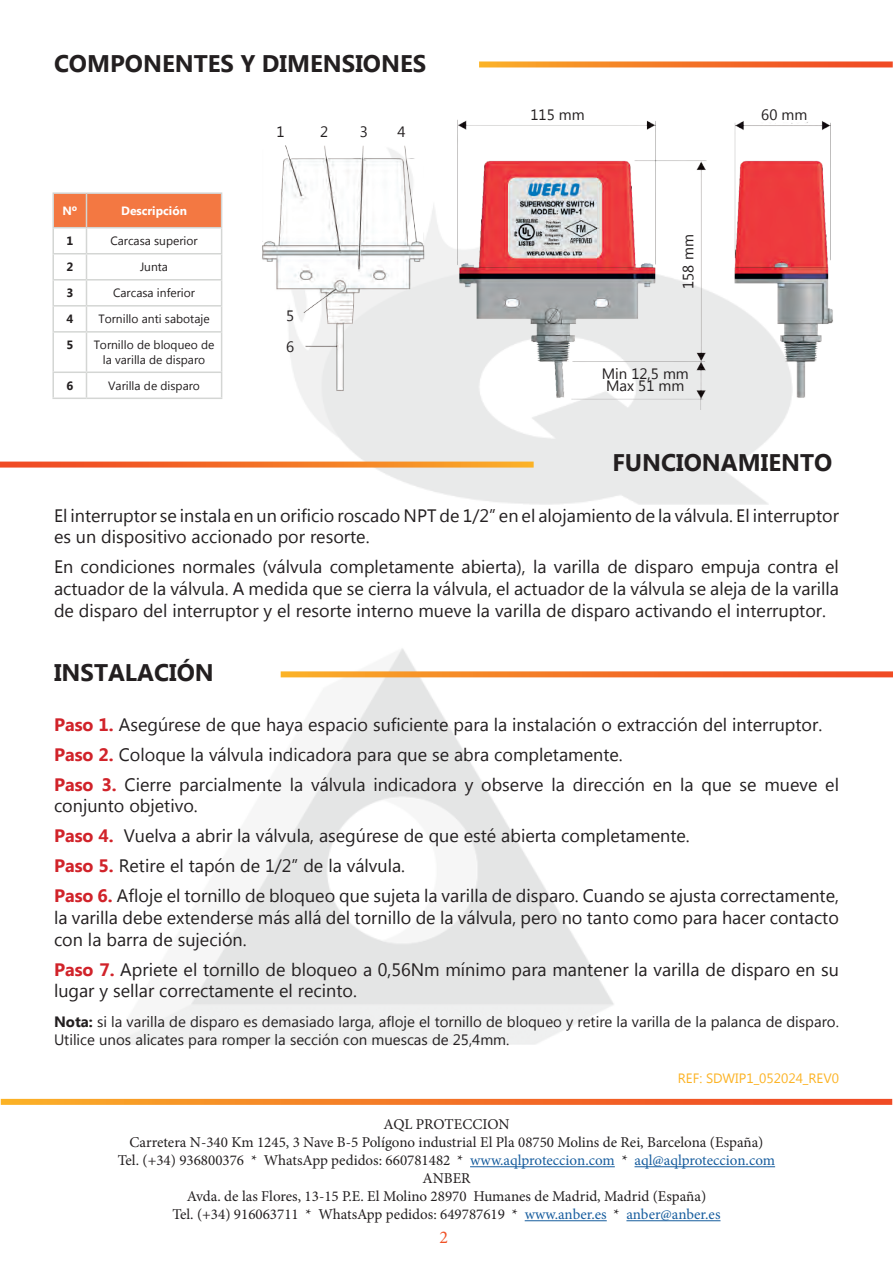
<style>
.page{position:relative;width:893px;height:1263px;background:#fff}
.page>*{position:absolute;margin:0;border:0;box-sizing:border-box;transform-origin:0 0}
.t1{font:700 24px "Microsoft New Tai Lue";color:#231f20}
.t2{font:18px/30px "Microsoft New Tai Lue";color:#231f20}
.t3{font:18px "Minion Pro";color:#f05126}
.t4{font:15px/18px "Minion Pro";color:#231f20;text-align:center}
.t5{font:15px/31.2px "Microsoft New Tai Lue";color:#231f20}
.t6{font:13.5px "Microsoft New Tai Lue";color:#fcb325}
.t7{font:12px/14.4px "Microsoft New Tai Lue";color:#231f20;text-align:center}
.t8{font:700 12px "Microsoft New Tai Lue";color:#fff}
.t9{font:700 12px "Microsoft New Tai Lue";color:#231f20}
.s1{font-weight:700;color:#d1232a}
.s2{font-weight:700}
.s3{color:#175d9e}
</style>
<div class="page">
<svg style="left:1px;top:1099px;width:891px;height:6px;background:#f4792a"></svg>
<hr style="left:470px;top:1166px;width:145px;height:1px;background:#175d9e">
<hr style="left:634px;top:1166px;width:141px;height:1px;background:#175d9e">
<hr style="left:525px;top:1220px;width:82px;height:1px;background:#175d9e">
<hr style="left:626px;top:1220px;width:94px;height:1px;background:#175d9e">
<svg style="left:479px;top:61px;width:414px;height:6px;background:#f48137"></svg>
<img style="left:261px;top:145px;width:182px;height:253px">
<img style="left:443px;top:119px;width:270px;height:290px">
<img style="left:724px;top:120px;width:110px;height:289px">
<hr style="left:52px;top:228px;width:2px;height:25px;background:#d4d6d4">
<hr style="left:52px;top:253px;width:34px;height:1px;background:#d4d6d4">
<hr style="left:52px;top:254px;width:2px;height:25px;background:#d4d6d4">
<hr style="left:52px;top:279px;width:34px;height:1px;background:#d4d6d4">
<hr style="left:52px;top:281px;width:2px;height:24px;background:#d4d6d4">
<hr style="left:52px;top:305px;width:34px;height:2px;background:#d4d6d4">
<hr style="left:52px;top:307px;width:2px;height:24px;background:#d4d6d4">
<svg style="left:53px;top:194px;width:169px;height:137px"></svg>
<hr style="left:52px;top:331px;width:34px;height:2px;background:#d4d6d4">
<hr style="left:52px;top:333px;width:2px;height:38px;background:#d4d6d4">
<hr style="left:86px;top:331px;width:136px;height:2px;background:#d4d6d4">
<hr style="left:86px;top:333px;width:1px;height:38px;background:#d4d6d4">
<hr style="left:221px;top:333px;width:1px;height:38px;background:#d4d6d4">
<hr style="left:52px;top:371px;width:34px;height:2px;background:#d4d6d4">
<hr style="left:52px;top:373px;width:2px;height:25px;background:#d4d6d4">
<hr style="left:86px;top:371px;width:136px;height:2px;background:#d4d6d4">
<svg style="left:86px;top:373px;width:1px;height:25px"></svg>
<svg style="left:221px;top:373px;width:1px;height:25px"></svg>
<hr style="left:52px;top:398px;width:34px;height:1px;background:#d4d6d4">
<hr style="left:86px;top:398px;width:136px;height:1px;background:#d4d6d4">
<hr style="left:52px;top:192px;width:34px;height:2px;background:#d4d6d4">
<hr style="left:52px;top:194px;width:2px;height:33px;background:#d4d6d4">
<hr style="left:86px;top:192px;width:136px;height:2px;background:#d4d6d4">
<hr style="left:86px;top:194px;width:1px;height:33px;background:#d4d6d4">
<hr style="left:221px;top:194px;width:1px;height:33px;background:#d4d6d4">
<hr style="left:52px;top:227px;width:34px;height:1px;background:#d4d6d4">
<hr style="left:86px;top:227px;width:136px;height:1px;background:#d4d6d4">
<svg style="left:0;top:462px;width:534px;height:6px;background:#f47f35"></svg>
<svg style="left:281px;top:671px;width:612px;height:6px;background:#f47f34"></svg>
<h1 class="t1" style="left:54px;top:50px;width:374px">COMPONENTES Y DIMENSIONES</h1>
<p class="t8" style="left:62px;top:204px;width:16px">Nº</p>
<p class="t8" style="left:121px;top:204px;width:67px">Descripción</p>
<p class="t9" style="left:66px;top:234px;width:8px">1</p>
<p class="t7" style="left:110px;top:235px;width:89px">Carcasa superior</p>
<p class="t9" style="left:66px;top:260px;width:8px">2</p>
<p class="t7" style="left:140px;top:261px;width:30px">Junta</p>
<p class="t9" style="left:66px;top:286px;width:8px">3</p>
<p class="t7" style="left:113px;top:287px;width:83px">Carcasa inferior</p>
<p class="t9" style="left:66px;top:312px;width:8px">4</p>
<p class="t7" style="left:98px;top:313px;width:113px">Tornillo anti sabotaje</p>
<p class="t9" style="left:66px;top:338px;width:8px">5</p>
<p class="t7" style="left:94px;top:339px;width:122px">Tornillo de bloqueo de la varilla de disparo</p>
<p class="t9" style="left:66px;top:379px;width:8px">6</p>
<p class="t7" style="left:108px;top:379px;width:93px">Varilla de disparo</p>
<p class="t5" style="left:277px;top:118px;width:10px">1</p>
<p class="t5" style="left:320px;top:118px;width:10px">2</p>
<p class="t5" style="left:360px;top:118px;width:10px">3</p>
<p class="t5" style="left:398px;top:118px;width:10px">4</p>
<p class="t5" style="left:286px;top:301px;width:10px">5<br>6</p>
<p class="t5" style="left:531px;top:100px;width:56px">115 mm</p>
<p class="t5" style="left:761px;top:100px;width:48px">60 mm</p>
<p class="t5" style="left:674px;top:289px;width:56px;rotate:-90deg">158 mm</p>
<p class="t5" style="left:602px;top:369px;width:89px;line-height:12px">Min 12,5 mm<br>Max 51 mm</p>
<h1 class="t1" style="left:612px;top:449px;width:221px">FUNCIONAMIENTO</h1>
<p class="t2" style="left:54px;top:506px;width:786px;line-height:21.6px">El interruptor se instala en un orificio roscado NPT de 1/2” en el alojamiento de la válvula. El interruptor es un dispositivo accionado por resorte.</p>
<p class="t2" style="left:54px;top:557px;width:786px;line-height:21.9px;text-align:justify">En condiciones normales (válvula completamente abierta), la varilla de disparo empuja contra el actuador de la válvula. A medida que se cierra la válvula, el actuador de la válvula se aleja de la varilla de disparo del interruptor y el resorte interno mueve la varilla de disparo activando el interruptor.</p>
<h1 class="t1" style="left:54px;top:658px;width:161px">INSTALACIÓN</h1>
<p class="t2" style="left:54px;top:711px;width:786px"><span class="s1">Paso 1.</span> Asegúrese de que haya espacio suficiente para la instalación o extracción del interruptor.<br><span class="s1">Paso 2.</span> Coloque la válvula indicadora para que se abra completamente.<br><span class="s1">Paso 3.</span> Cierre parcialmente la válvula indicadora y observe la dirección en la que se mueve el</p>
<p class="t2" style="left:54px;top:792px;width:786px">conjunto objetivo.<br><span class="s1">Paso 4.</span> Vuelva a abrir la válvula, asegúrese de que esté abierta completamente.<br><span class="s1">Paso 5.</span> Retire el tapón de 1/2” de la válvula.<br><span class="s1">Paso 6.</span> Afloje el tornillo de bloqueo que sujeta la varilla de disparo. Cuando se ajusta correctamente,</p>
<p class="t2" style="left:54px;top:908px;width:786px;line-height:21.6px">la varilla debe extenderse más allá del tornillo de la válvula, pero no tanto como para hacer contacto con la barra de sujeción.</p>
<p class="t2" style="left:54px;top:960px;width:786px;line-height:21.6px"><span class="s1">Paso 7.</span> Apriete el tornillo de bloqueo a 0,56Nm mínimo para mantener la varilla de disparo en su lugar y sellar correctamente el recinto.</p>
<p class="t5" style="left:54px;top:1014px;width:786px;line-height:18px"><span class="s2">Nota:</span> si la varilla de disparo es demasiado larga, afloje el tornillo de bloqueo y retire la varilla de la palanca de disparo.<br>Utilice unos alicates para romper la sección con muescas de 25,4mm.</p>
<p class="t6" style="left:678px;top:1070px;width:163px">REF: SDWIP1_052024_REV0</p>
<p class="t4" style="left:118px;top:1115px;width:659px">AQL PROTECCION<br>Carretera N-340 Km 1245, 3 Nave B-5 Polígono industrial El Pla 08750 Molins de Rei, Barcelona (España)<br>Tel. (+34) 936800376 * WhatsApp pedidos: 660781482 * <span class="s3">www.aqlproteccion.com</span> * <span class="s3">aql@aqlproteccion.com </span>ANBER<br>Avda. de las Flores, 13-15 P.E. El Molino 28970 Humanes de Madrid, Madrid (España)<br>Tel. (+34) 916063711 * WhatsApp pedidos: 649787619 * <span class="s3">www.anber.es</span> * <span class="s3">anber@anber.es</span></p>
<p class="t3" style="left:439px;top:1225px;width:10px">2</p>
</div>
